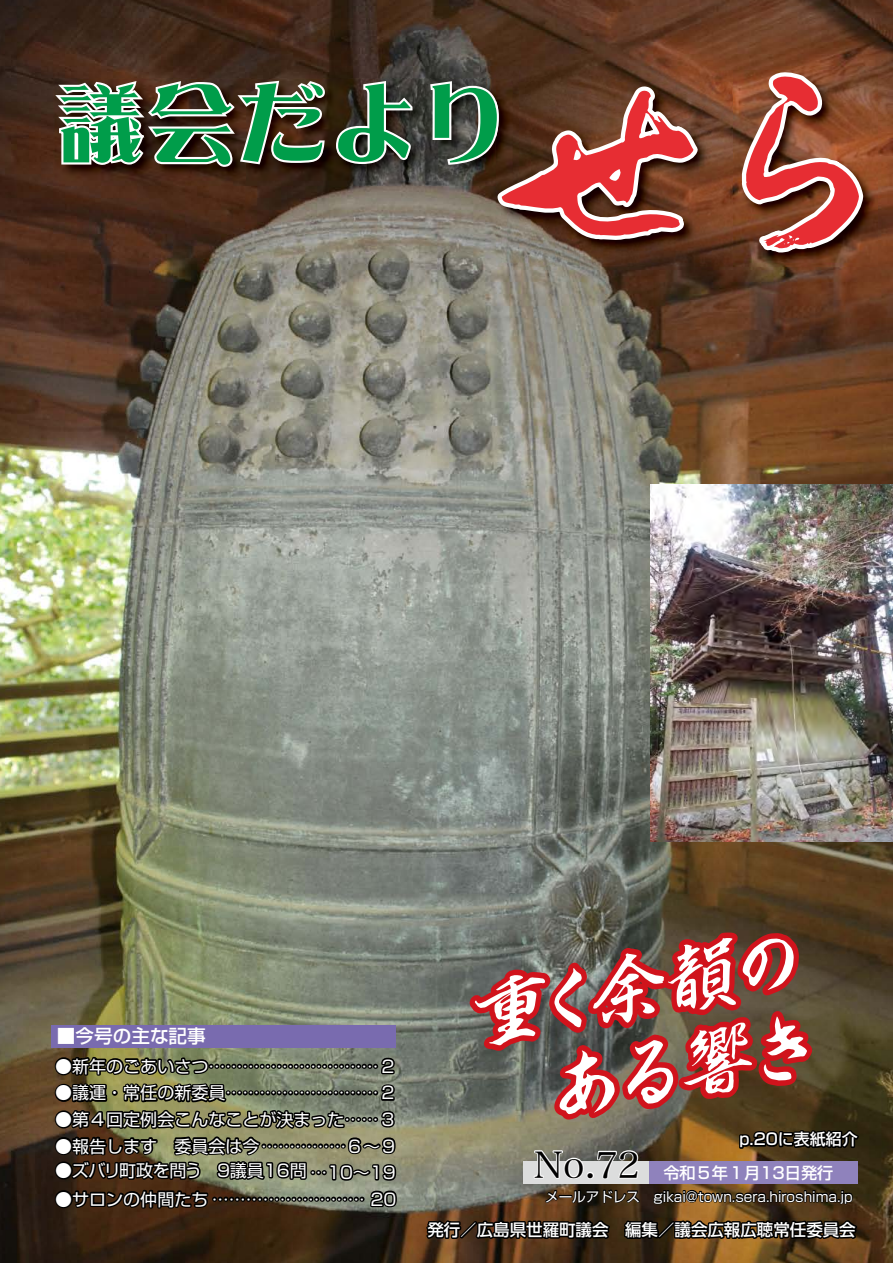
<style>
.page{position:relative;width:893px;height:1263px;background:#fff}
.page>*{position:absolute;margin:0;border:0;box-sizing:border-box;transform-origin:0 0}
.t1{font:italic 500 75.75px/86.1px "Kaku Gyo Std";color:#fff}
.t2{font:36.15px "Hira Min Pro W3";color:#000}
.t3{font:500 18.6px "Shin Go Pro";color:#fff}
.t4{font:16.95px/26.5px "Shin Go Pro";color:#fff;text-align:right}
.t5{font:16.95px "Shin Go Pro";letter-spacing:-.02em;color:#fff}
.t6{font:500 16.5px "UD Shin Go NT Pr 6";color:#fff}
.t7{font:500 16.2px "Shin Go Pro";color:#fff}
.t8{font:500 15.9px "Shin Go Pro";color:#fff}
.t9{font:13.5px "Shin Go Pro";color:#fff}
</style>
<div class="page">
<img style="left:0;top:0;width:893px;height:1263px">
<img style="left:651px;top:485px;width:242px;height:357px">
<img style="left:496px;top:71px;width:381px;height:196px">
<svg style="left:55px;top:72px;width:808px;height:180px;background:#705644"></svg>
<svg style="left:420px;top:1186px;width:440px;height:60px;background:#3e2e1a"></svg>
<div style="left:523px;top:1161px;width:128px;height:23px;background:#dcdddd"></div>
<div style="left:649px;top:1161px;width:209px;height:23px;background:#8f82bc"></div>
<div style="left:51px;top:1025px;width:344px;height:23px;background:#796baf"></div>
<div style="left:55px;top:1057px;width:18px;height:18px;border:3px solid #000;border-radius:50%"></div>
<div style="left:55px;top:1084px;width:18px;height:18px;border:3px solid #000;border-radius:50%"></div>
<div style="left:55px;top:1110px;width:18px;height:18px;border:3px solid #000;border-radius:50%"></div>
<div style="left:55px;top:1137px;width:18px;height:18px;border:3px solid #000;border-radius:50%"></div>
<div style="left:55px;top:1161px;width:18px;height:18px;border:3px solid #000;border-radius:50%"></div>
<svg style="left:68px;top:1055px;width:330px;height:127px;background:#52533d"></svg>
<div style="left:55px;top:1190px;width:18px;height:18px;border:3px solid #000;border-radius:50%"></div>
<svg style="left:70px;top:1188px;width:328px;height:22px;background:#413a2c"></svg>
<svg style="left:464px;top:920px;width:397px;height:260px;background:#834a42"></svg>
<p class="t3" style="left:57px;top:1021px;width:150px">■今号の主な記事</p>
<p class="t4" style="left:55px;top:1051px;width:341px">●新年のごあいさつ.............................. 2</p>
<p class="t4" style="left:55px;top:1077px;width:341px">●議運・常任の新委員........................... 2</p>
<p class="t4" style="left:55px;top:1104px;width:341px">●第４回定例会こんなことが決まった...... 3</p>
<p class="t4" style="left:55px;top:1131px;width:343px">●報告します　委員会は今...............６~９...10~19</p>
<p class="t5" style="left:55px;top:1156px;width:253px">●ズバリ町政を問う　９議員16問</p>
<p class="t4" style="left:55px;top:1184px;width:343px">●サロンの仲間たち ........................... 20</p>
<p class="t1" style="left:446px;top:972px;width:353px;rotate:-10deg">重く余韻の　ある響き</p>
<p class="t7" style="left:663px;top:1159px;width:171px">令和５年１月13日発行</p>
<p class="t8" style="left:740px;top:1126px;width:120px">p.20に表紙紹介</p>
<p class="t2" style="left:534px;top:1134px;width:107px">No.72</p>
<p class="t9" style="left:545px;top:1185px;width:309px">メールアドレス　gikai@town.sera.hiroshima j p.</p>
<p class="t6" style="left:427px;top:1216px;width:430px">発行／広島県世羅町議会　編集／議会広報広聴常任委員会</p>
</div>
